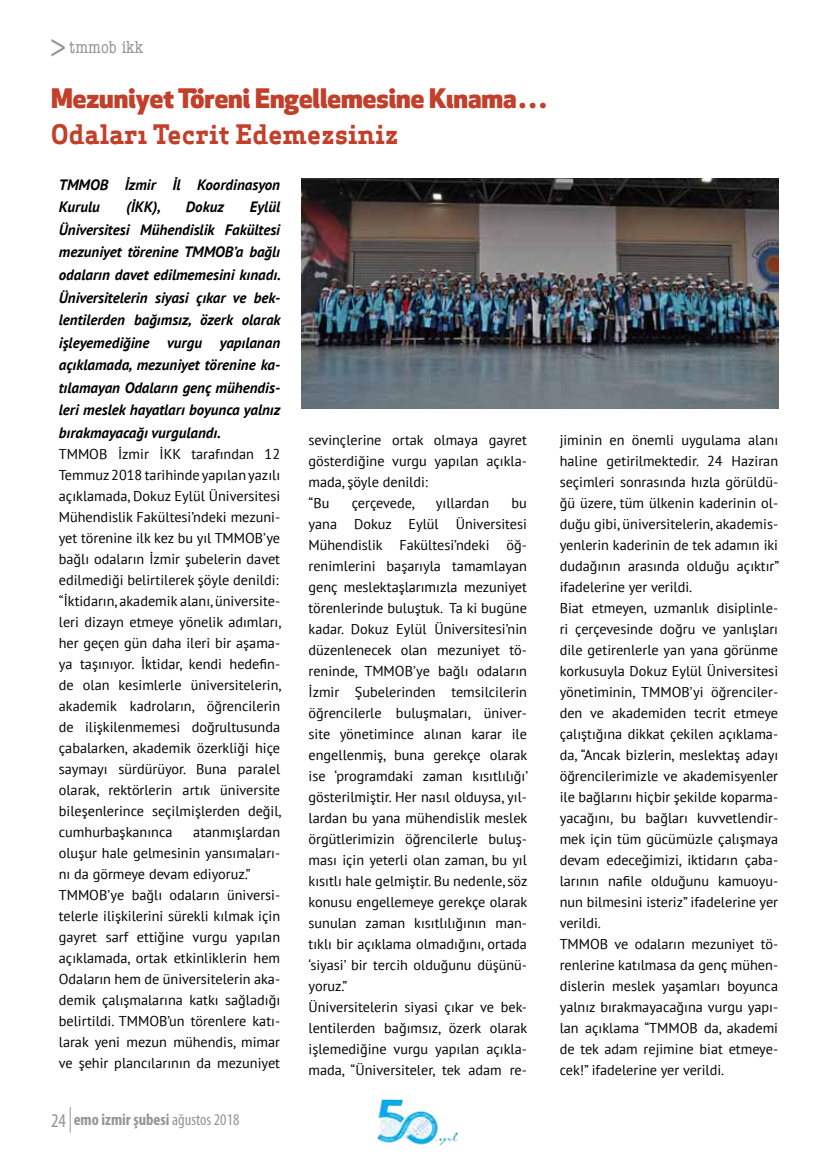
<style>
.page{position:relative;width:830px;height:1170px;background:#fff}
.page>*{position:absolute;margin:0;border:0;box-sizing:border-box;transform-origin:0 0}
.t1{font:800 26.25px "Apex New";color:#c23f2a}
.t2{font:700 26.25px "Apex Serif";letter-spacing:.01em;color:#c23f2a}
.t3{font:condensed 18px "American Typewriter";letter-spacing:.01em;color:#939598}
.t4{font:700 condensed 16.5px "Myriad Pro";color:#939598}
.t5{font:italic 700 15px/22.5px "PT Sans";color:#000}
.t6{font:14.25px/21px "PT Sans";color:#000}
.s1{font-family:"Apex New";font-stretch:normal;font-size:33px}
.s2{font-weight:400;font-size:19.5px}
.s3{font-weight:400}
</style>
<div class="page">
<svg style="left:70px;top:1107px;width:1px;height:25px"></svg>
<img style="left:377px;top:1099px;width:82px;height:47px">
<img style="left:301px;top:179px;width:476px;height:229px">
<p class="t3" style="left:50px;top:33px;width:94px"><span class="s1">&gt;</span>tmmob ikk</p>
<h1 class="t1" style="left:51px;top:80px;width:499px">Mezuniyet Töreni Engellemesine Kınama…</h1>
<h1 class="t2" style="left:51px;top:118px;width:348px">Odaları Tecrit Edemezsiniz</h1>
<p class="t5" style="left:59px;top:173px;width:223px">TMMOB İzmir İl Koordinasyon<br>Kurulu</p>
<p class="t5" style="left:126px;top:196px;width:36px">(İKK),</p>
<p class="t5" style="left:186px;top:196px;width:39px">Dokuz</p>
<p class="t5" style="left:59px;top:196px;width:223px;text-align:justify;text-indent:191px">Eylül Üniversitesi Mühendislik Fakültesi mezuniyet törenine TMMOB’a bağlı odaların davet edilmemesini kınadı.<br>Üniversitelerin siyasi çıkar ve bek&shy;lentilerden bağımsız, özerk olarak işleyemediğine vurgu yapılanan açıklamada, mezuniyet törenine ka&shy;tılamayan Odaların genç mühendis&shy;leri meslek hayatları boyunca yalnız bırakmayacağı vurgulandı.</p>
<p class="t6" style="left:59px;top:442px;width:224px">TMMOB İzmir İKK tarafından 12<br>Temmuz 2018 tarihinde yapılan yazılı açıklamada, Dokuz Eylül Üniversitesi Mühendislik Fakültesi’ndeki mezuni&shy;yet törenine ilk kez bu yıl TMMOB’ye bağlı odaların İzmir şubelerin davet edilmediği belirtilerek şöyle denildi: “İktidarın, akademik alanı, üniversite&shy;leri dizayn etmeye yönelik adımları, her geçen gün daha ileri bir aşama&shy;ya taşınıyor. İktidar, kendi hedefin&shy;de olan kesimlerle üniversitelerin, akademik kadroların, öğrencilerin de ilişkilenmemesi doğrultusunda çabalarken, akademik özerkliği hiçe saymayı sürdürüyor. Buna paralel olarak, rektörlerin artık üniversite bileşenlerince seçilmişlerden değil, cumhurbaşkanınca</p>
<p class="t6" style="left:308px;top:428px;width:220px">sevinçlerine ortak olmaya gayret gösterdiğine vurgu yapılan açıkla&shy;mada, şöyle denildi:<br>“Bu</p>
<p class="t6" style="left:308px;top:491px;width:221px;text-indent:203px">bu yana Dokuz Eylül Üniversitesi Mühendislik Fakültesi’ndeki öğ&shy;renimlerini başarıyla tamamlayan genç meslektaşlarımızla mezuniyet törenlerinde buluştuk. Ta ki bugüne kadar. Dokuz Eylül Üniversitesi’nin düzenlenecek olan mezuniyet tö&shy;reninde, TMMOB’ye bağlı odaların İzmir Şubelerinden temsilcilerin öğrencilerle buluşmaları, üniver&shy;site yönetimince alınan karar ile engellenmiş, buna gerekçe olarak ise ‘programdaki zaman kısıtlılığı’ gösterilmiştir. Her nasıl olduysa, yıl&shy;lardan bu yana mühendislik meslek örgütlerimizin öğrencilerle buluş&shy;ması için yeterli olan zaman, bu yıl kısıtlı hale gelmiştir. Bu nedenle, söz konusu engellemeye gerekçe olarak sunulan zaman kısıtlılığının man&shy;tıklı bir açıklama olmadığını, ortada ‘siyasi’ bir tercih olduğunu düşünü&shy;yoruz.”<br>Üniversitelerin siyasi çıkar ve bek&shy;lentilerden bağımsız, özerk olarak işlemediğine vurgu yapılan açıkla&shy;mada, “Üniversiteler, tek adam re-</p>
<p class="t6" style="left:351px;top:491px;width:64px">çerçevede,</p>
<p class="t6" style="left:435px;top:491px;width:55px">yıllardan</p>
<p class="t6" style="left:59px;top:821px;width:223px;text-indent:134px">atanmışlardan oluşur hale gelmesinin yansımaları&shy;nı da görmeye devam ediyoruz.” TMMOB’ye bağlı odaların üniversi&shy;telerle ilişkilerini sürekli kılmak için gayret sarf ettiğine vurgu yapılan açıklamada, ortak etkinliklerin hem Odaların hem de üniversitelerin aka&shy;demik çalışmalarına katkı sağladığı belirtildi. TMMOB’un törenlere katı&shy;larak yeni mezun mühendis, mimar ve şehir plancılarının da mezuniyet</p>
<p class="t6" style="left:559px;top:429px;width:221px">jiminin en önemli uygulama alanı haline getirilmektedir. 24 Haziran seçimleri sonrasında hızla görüldü&shy;ğü üzere, tüm ülkenin kaderinin ol&shy;duğu gibi, üniversitelerin, akademis&shy;yenlerin kaderinin de tek adamın iki dudağının arasında olduğu açıktır” ifadelerine yer verildi.<br>Biat etmeyen, uzmanlık disiplinle&shy;ri çerçevesinde doğru ve yanlışları dile getirenlerle yan yana görünme korkusuyla Dokuz Eylül Üniversitesi yönetiminin, TMMOB’yi öğrenciler&shy;den ve akademiden tecrit etmeye çalıştığına dikkat çekilen açıklama&shy;da, “Ancak bizlerin, meslektaş adayı öğrencilerimizle ve akademisyenler ile bağlarını hiçbir şekilde koparma&shy;yacağını, bu bağları kuvvetlendir&shy;mek için tüm gücümüzle çalışmaya devam edeceğimizi, iktidarın çaba&shy;larının nafile olduğunu kamuoyu&shy;nun bilmesini isteriz” ifadelerine yer verildi.<br>TMMOB ve odaların mezuniyet tö&shy;renlerine katılmasa da genç mühen&shy;dislerin meslek yaşamları boyunca yalnız bırakmayacağına vurgu yapı&shy;lan açıklama “TMMOB da, akademi de tek adam rejimine biat etmeye&shy;cek!” ifadelerine yer verildi.</p>
<p class="t4" style="left:51px;top:1109px;width:190px"><span class="s2">24</span> emo izmir şubesi <span class="s3">ağustos 2018</span></p>
</div>
